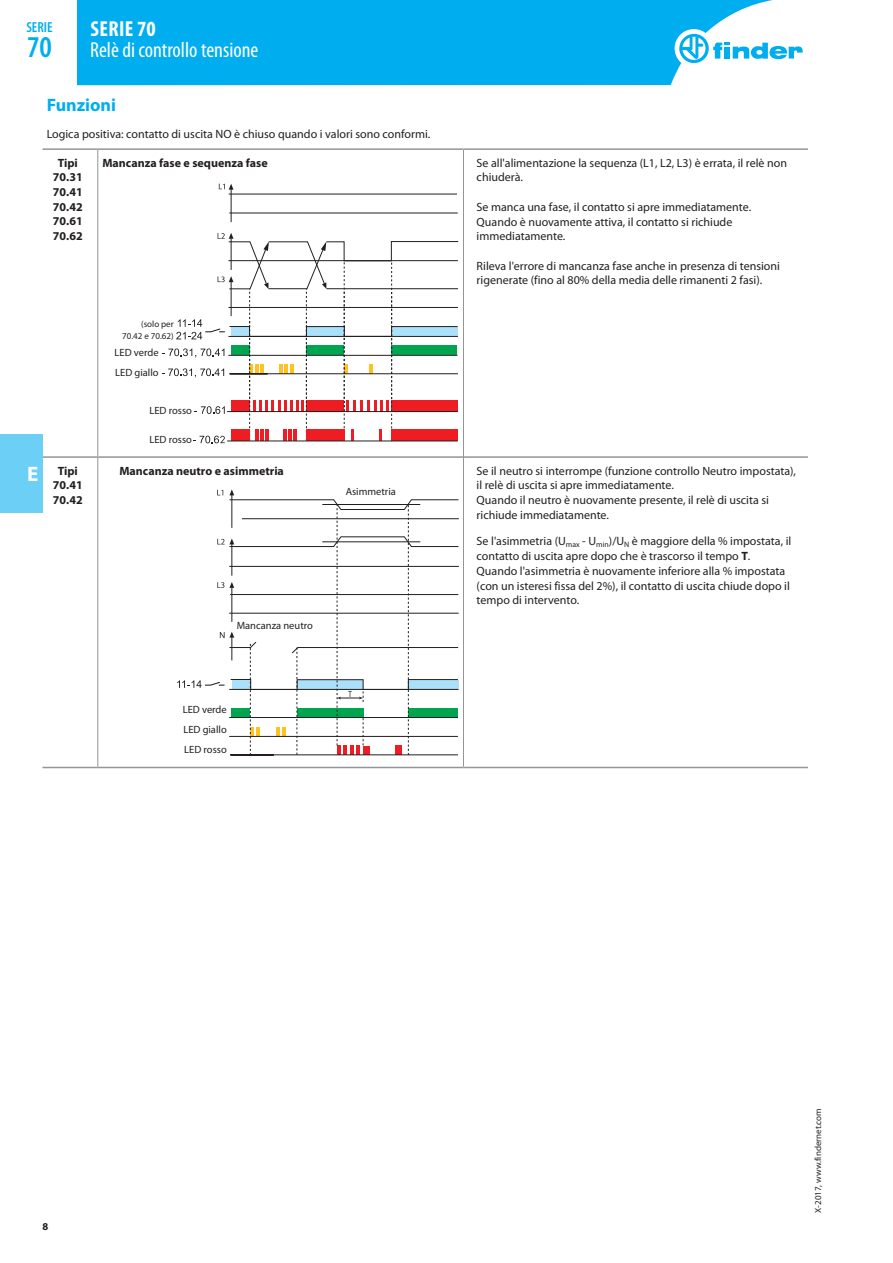
<style>
.page{position:relative;width:893px;height:1263px;background:#fff}
.page>*{position:absolute;margin:0;border:0;box-sizing:border-box;transform-origin:0 0}
.t1{font:600 condensed 30.3px "Myriad Pro";color:#00aeef}
.t2{font:condensed 21.75px "Myriad Pro";color:#fff}
.t3{font:700 condensed 21.75px "Myriad Pro";letter-spacing:.02em;color:#fff}
.t4{font:700 21px "Myriad Pro";color:#fff}
.t5{font:700 18px "Myriad Pro";color:#00aeef}
.t6{font:600 condensed 14.55px "Myriad Pro";color:#00aeef}
.t7{font:12px/14.7px "Myriad Pro";color:#231f20}
.t8{font:700 12px/14.7px "Myriad Pro";color:#231f20;text-align:center}
.t9{font:10.5px/20.1px "Myriad Pro";color:#231f20}
.t10{font:700 10.5px "Myriad Pro";color:#231f20}
.t11{font:9px/12.1px "Myriad Pro";color:#231f20;text-align:right}
.s1{font-weight:700}
</style>
<div class="page">
<hr style="left:43px;top:148px;width:55px;height:2px;background:#939598">
<hr style="left:98px;top:148px;width:365px;height:2px;background:#939598">
<hr style="left:463px;top:148px;width:345px;height:2px;background:#939598">
<hr style="left:43px;top:456px;width:54px;height:2px;background:#939598">
<hr style="left:43px;top:767px;width:55px;height:1px;background:#939598">
<hr style="left:98px;top:456px;width:365px;height:2px;background:#939598">
<hr style="left:98px;top:767px;width:365px;height:1px;background:#939598">
<hr style="left:464px;top:456px;width:344px;height:2px;background:#939598">
<hr style="left:463px;top:767px;width:345px;height:1px;background:#939598">
<hr style="left:97px;top:150px;width:1px;height:307px;background:#939598">
<hr style="left:463px;top:150px;width:1px;height:307px;background:#939598">
<hr style="left:97px;top:457px;width:1px;height:310px;background:#939598">
<hr style="left:463px;top:457px;width:1px;height:310px;background:#939598">
<svg style="left:162px;top:184px;width:296px;height:259px"></svg>
<div style="left:102px;top:317px;width:72px;height:25px;background:#fff"></div>
<div style="left:131px;top:405px;width:61px;height:38px;background:#fff"></div>
<svg style="left:177px;top:489px;width:282px;height:266px"></svg>
<div style="left:171px;top:703px;width:56px;height:53px;background:#fff"></div>
<div style="left:77px;top:0;width:696px;height:85px;background:#00aeef"></div>
<div style="left:675px;top:29px;width:38px;height:39px;background:#fff;border-radius:50%"></div>
<svg style="left:679px;top:34px;width:124px;height:29px"></svg>
<div style="left:0;top:434px;width:43px;height:78px;background:#6bcff6"></div>
<p class="t6" style="left:26px;top:19px;width:28px">SERIE</p>
<h1 class="t1" style="left:27px;top:30px;width:26px">70</h1>
<h2 class="t3" style="left:90px;top:16px;width:67px">SERIE 70</h2>
<h2 class="t2" style="left:90px;top:37px;width:170px">Relè di controllo tensione</h2>
<h3 class="t5" style="left:47px;top:93px;width:71px">Funzioni</h3>
<p class="t7" style="left:47px;top:127px;width:385px">Logica positiva: contatto di uscita NO è chiuso quando i valori sono conformi.</p>
<p class="t8" style="left:53px;top:155px;width:31px">Tipi<br>70.31<br>70.41<br>70.42<br>70.61<br>70.62</p>
<p class="t8" style="left:102px;top:155px;width:167px">Mancanza fase e sequenza fase</p>
<h3 class="t4" style="left:27px;top:460px;width:13px">E</h3>
<p class="t11" style="left:122px;top:318px;width:53px">(solo per<br>70.42 e 70.62)</p>
<p class="t9" style="left:115px;top:342px;width:46px">LED verde<br>LED giallo</p>
<p class="t9" style="left:150px;top:400px;width:44px">LED rosso</p>
<p class="t9" style="left:150px;top:429px;width:44px">LED rosso</p>
<p class="t8" style="left:53px;top:463px;width:31px">Tipi<br>70.41<br>70.42</p>
<p class="t8" style="left:119px;top:463px;width:166px">Mancanza neutro e asimmetria</p>
<p class="t9" style="left:346px;top:481px;width:52px">Asimmetria</p>
<p class="t9" style="left:237px;top:615px;width:78px">Mancanza neutro</p>
<p class="t9" style="left:183px;top:699px;width:46px;text-align:justify">LED verde LED giallo LED rosso</p>
<p class="t7" style="left:477px;top:155px;width:312px">Se all'alimentazione la sequenza (L1, L2, L3) è errata, il relè non chiuderà.</p>
<p class="t7" style="left:477px;top:199px;width:276px">Se manca una fase, il contatto si apre immediatamente.<br>Quando è nuovamente attiva, il contatto si richiude immediatamente.</p>
<p class="t7" style="left:477px;top:258px;width:305px">Rileva l'errore di mancanza fase anche in presenza di tensioni rigenerate (fino al 80% della media delle rimanenti 2 fasi).</p>
<p class="t7" style="left:477px;top:463px;width:321px">Se il neutro si interrompe (funzione controllo Neutro impostata), il relè di uscita si apre immediatamente.<br>Quando il neutro è nuovamente presente, il relè di uscita si richiude immediatamente.</p>
<p class="t7" style="left:477px;top:534px;width:316px">Se l'asimmetria (U<sub>max</sub> - U<sub>min</sub>)/U<sub>N</sub> è maggiore della % impostata, il contatto di uscita apre dopo che è trascorso il tempo <span class="s1">T</span>.<br>Quando l'asimmetria è nuovamente inferiore alla % impostata (con un isteresi fissa del 2%), il contatto di uscita chiude dopo il tempo di intervento.</p>
<p class="t10" style="left:43px;top:1219px;width:7px">8</p>
<p class="t11" style="left:812px;top:1213px;width:106px;rotate:-90deg">X-2017, www.findernet.com</p>
</div>
